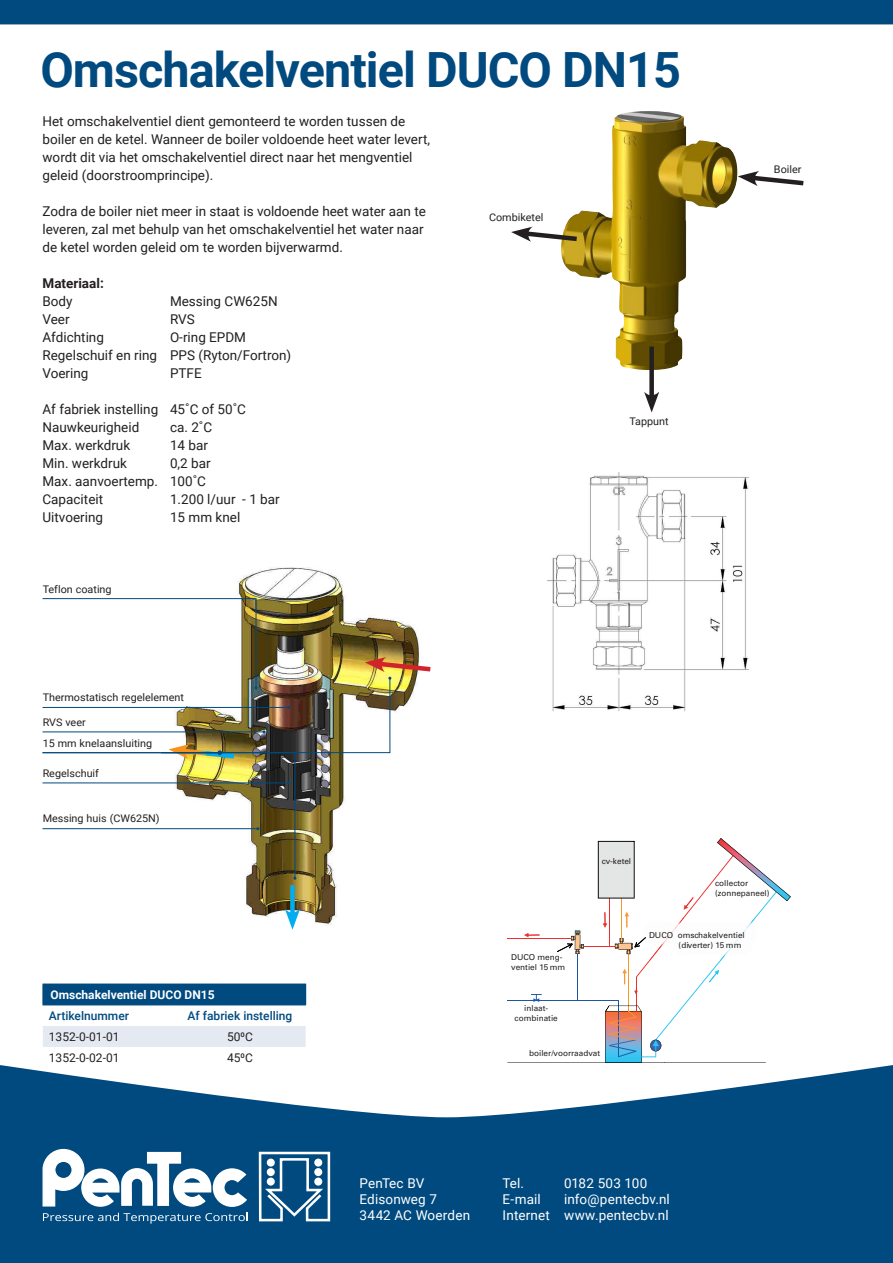
<style>
.page{position:relative;width:893px;height:1263px;background:#004a7f}
.page>*{position:absolute;margin:0;border:0;box-sizing:border-box;transform-origin:0 0}
.t1{font:700 48.6px "Roboto";letter-spacing:-.02em;color:#004a7f}
.t2{font:13.5px/18px "Roboto";color:#231f20}
.t3{font:13.5px/16.2px "Roboto";letter-spacing:.01em;color:#fff}
.t4{font:700 13.5px "Roboto";color:#231f20}
.t5{font:500 12px "Roboto";color:#004a7f}
.t6{font:12px "Roboto";color:#231f20}
.t7{font:700 12px "Roboto";color:#fff}
.t8{font:10.5px "Roboto";color:#231f20}
.t9{font:8.25px/9.9px "Univers";color:#231f20}
</style>
<div class="page">
<svg style="left:42px;top:1148px;width:205px;height:59px"></svg>
<svg style="left:43px;top:1213px;width:205px;height:11px"></svg>
<svg style="left:258px;top:1151px;width:73px;height:71px"></svg>
<div style="left:267px;top:1158px;width:8px;height:8px;background:#fff;border-radius:50%"></div>
<div style="left:267px;top:1177px;width:8px;height:8px;background:#fff;border-radius:50%"></div>
<div style="left:267px;top:1168px;width:8px;height:8px;background:#fff;border-radius:50%"></div>
<div style="left:314px;top:1158px;width:8px;height:8px;background:#fff;border-radius:50%"></div>
<div style="left:314px;top:1177px;width:8px;height:8px;background:#fff;border-radius:50%"></div>
<div style="left:314px;top:1168px;width:8px;height:8px;background:#fff;border-radius:50%"></div>
<div style="left:0;top:24px;width:893px;height:1093px;background:#fff"></div>
<svg style="left:43px;top:984px;width:263px;height:84px"></svg>
<hr style="left:43px;top:1004px;width:131px;height:1px;background:#004a7f">
<hr style="left:174px;top:1004px;width:132px;height:1px;background:#004a7f">
<img style="left:173px;top:563px;width:252px;height:362px">
<img style="left:558px;top:111px;width:182px;height:260px">
<img style="left:547px;top:473px;width:204px;height:240px">
<img style="left:42px;top:598px;width:393px;height:282px">
<div style="left:290px;top:885px;width:5px;height:32px;background:#00aeef"></div>
<svg style="left:285px;top:909px;width:15px;height:21px"></svg>
<div style="left:490px;top:825px;width:318px;height:251px;background:#fff"></div>
<svg style="left:507px;top:838px;width:284px;height:225px"></svg>
<svg style="left:511px;top:227px;width:71px;height:17px"></svg>
<svg style="left:738px;top:171px;width:70px;height:17px"></svg>
<div style="left:649px;top:347px;width:5px;height:53px;background:#231f20"></div>
<svg style="left:644px;top:392px;width:15px;height:20px"></svg>
<p class="t1" style="left:40px;top:36px;width:642px">Omschakelventiel DUCO DN15</p>
<p class="t2" style="left:43px;top:112px;width:389px">Het omschakelventiel dient gemonteerd te worden tussen de boiler en de ketel. Wanneer de boiler voldoende heet water levert, wordt dit via het omschakelventiel direct naar het mengventiel geleid (doorstroomprincipe).</p>
<p class="t2" style="left:43px;top:202px;width:385px">Zodra de boiler niet meer in staat is voldoende heet water aan te leveren, zal met behulp van het omschakelventiel het water naar de ketel worden geleid om te worden bijverwarmd.</p>
<p class="t4" style="left:43px;top:274px;width:63px">Materiaal:</p>
<p class="t2" style="left:43px;top:292px;width:32px">Body</p>
<p class="t2" style="left:170px;top:292px;width:109px">Messing CW625N</p>
<p class="t2" style="left:43px;top:310px;width:29px">Veer</p>
<p class="t2" style="left:170px;top:310px;width:26px">RVS</p>
<p class="t2" style="left:43px;top:328px;width:63px">Afdichting</p>
<p class="t2" style="left:170px;top:328px;width:78px">O-ring EPDM</p>
<p class="t2" style="left:43px;top:346px;width:250px">Regelschuif en ring PPS (Ryton/Fortron)</p>
<p class="t2" style="left:43px;top:364px;width:48px">Voering</p>
<p class="t2" style="left:170px;top:364px;width:33px">PTFE</p>
<p class="t2" style="left:43px;top:400px;width:205px">Af fabriek instelling 45˚C of 50˚C</p>
<p class="t2" style="left:43px;top:418px;width:98px">Nauwkeurigheid</p>
<p class="t2" style="left:170px;top:418px;width:44px">ca. 2˚C</p>
<p class="t2" style="left:43px;top:436px;width:89px">Max. werkdruk</p>
<p class="t2" style="left:170px;top:436px;width:40px">14 bar</p>
<p class="t2" style="left:43px;top:454px;width:86px">Min. werkdruk</p>
<p class="t2" style="left:170px;top:454px;width:42px">0,2 bar</p>
<p class="t2" style="left:43px;top:472px;width:165px">Max. aanvoertemp. 100˚C</p>
<p class="t2" style="left:43px;top:490px;width:62px">Capaciteit</p>
<p class="t2" style="left:170px;top:490px;width:111px">1.200 l/uur - 1 bar</p>
<p class="t2" style="left:43px;top:508px;width:62px">Uitvoering</p>
<p class="t2" style="left:170px;top:508px;width:72px">15 mm knel</p>
<p class="t8" style="left:489px;top:210px;width:56px">Combiketel</p>
<p class="t8" style="left:629px;top:414px;width:41px">Tappunt</p>
<p class="t8" style="left:43px;top:582px;width:71px">Teflon coating</p>
<p class="t8" style="left:43px;top:690px;width:143px">Thermostatisch regelelement</p>
<p class="t8" style="left:43px;top:715px;width:45px">RVS veer</p>
<p class="t8" style="left:43px;top:736px;width:111px">15 mm knelaansluiting</p>
<p class="t8" style="left:43px;top:766px;width:58px">Regelschuif</p>
<p class="t8" style="left:43px;top:811px;width:119px">Messing huis (CW625N)</p>
<p class="t9" style="left:602px;top:856px;width:31px">cv-ketel</p>
<p class="t8" style="left:774px;top:161px;width:29px">Boiler</p>
<p class="t7" style="left:51px;top:986px;width:166px">Omschakelventiel DUCO DN15</p>
<p class="t5" style="left:49px;top:1007px;width:82px">Artikelnummer</p>
<p class="t5" style="left:188px;top:1007px;width:106px">Af fabriek instelling</p>
<p class="t6" style="left:49px;top:1028px;width:72px">1352-0-01-01</p>
<p class="t6" style="left:227px;top:1028px;width:27px">500C</p>
<p class="t6" style="left:49px;top:1049px;width:72px">1352-0-02-01</p>
<p class="t6" style="left:227px;top:1049px;width:27px">450C</p>
<p class="t9" style="left:511px;top:952px;width:56px">DUCO meng&shy;ventiel 15 mm</p>
<p class="t9" style="left:515px;top:1003px;width:45px;text-align:center">inlaat&shy;combinatie</p>
<p class="t9" style="left:529px;top:1048px;width:73px">boiler/voorraadvat</p>
<p class="t9" style="left:715px;top:878px;width:56px">collector (zonnepaneel)</p>
<p class="t9" style="left:679px;top:930px;width:68px;text-indent:-30px">DUCO omschakelventiel (diverter) 15 mm</p>
<p class="t3" style="left:360px;top:1174px;width:112px">PenTec BV<br>Edisonweg 7<br>3442 AC Woerden</p>
<p class="t3" style="left:503px;top:1174px;width:23px">Tel.</p>
<p class="t3" style="left:564px;top:1174px;width:85px">0182 503 100</p>
<p class="t3" style="left:503px;top:1190px;width:169px;text-align:right">info@pentecbv.nl<br>Internet www.pentecbv.nl</p>
<p class="t3" style="left:503px;top:1190px;width:40px">E-mail</p>
</div>
